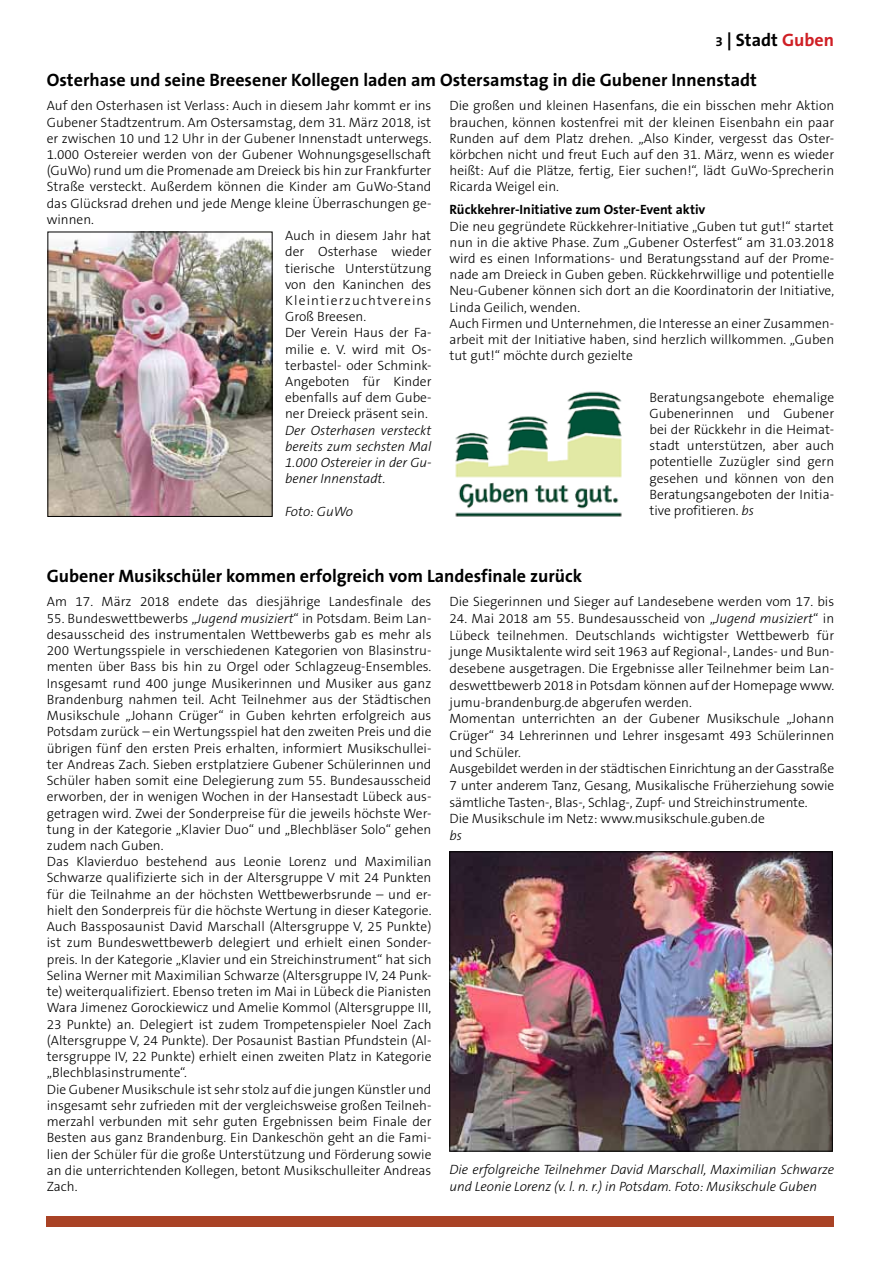
<style>
.page{position:relative;width:881px;height:1263px;background:#fff}
.page>*{position:absolute;margin:0;border:0;box-sizing:border-box;transform-origin:0 0}
.t1{font:700 18px "The Sans B7";color:#000}
.t2{font:300 13.5px/16.2px "The Sans B3";color:#000}
.t3{font:italic 300 13.5px/16.2px "The Sans B3";color:#000;text-align:justify}
.t4{font:700 13.5px "The Sans B7";color:#000}
.t5{font:300 13.5px "The Sans B3";letter-spacing:.085em;color:#000}
.s1{font-size:13.5px}
.s2{color:#cf1f25}
.s3{font-style:italic}
</style>
<div class="page">
<img style="left:50px;top:234px;width:220px;height:281px">
<div style="left:48px;top:232px;width:224px;height:285px;border:1px solid #000"></div>
<img style="left:451px;top:853px;width:379px;height:296px">
<div style="left:449px;top:851px;width:383px;height:300px;border:1px solid #000"></div>
<div style="left:47px;top:1216px;width:786px;height:11px;background:#a94225"></div>
<img style="left:455px;top:391px;width:167px;height:126px">
<h1 class="t1" style="left:715px;top:30px;width:120px"><span class="s1">3</span> | Stadt <span class="s2">Guben</span></h1>
<h1 class="t1" style="left:47px;top:70px;width:711px">Osterhase und seine Breesener Kollegen laden am Ostersamstag in die Gubener Innenstadt</h1>
<p class="t2" style="left:47px;top:98px;width:386px">Auf den Osterhasen ist Verlass: Auch in diesem Jahr kommt er ins</p>
<p class="t2" style="left:47px;top:115px;width:386px">Gubener Stadtzentrum. Am Ostersamstag, dem 31. März 2018, ist</p>
<p class="t2" style="left:47px;top:131px;width:386px">er zwischen 10 und 12 Uhr in der Gubener Innenstadt unterwegs.</p>
<p class="t2" style="left:47px;top:147px;width:386px">1.000 Ostereier werden von der Gubener Wohnungsgesellschaft</p>
<p class="t2" style="left:47px;top:163px;width:386px">(GuWo) rund um die Promenade am Dreieck bis hin zur Frankfurter</p>
<p class="t2" style="left:47px;top:179px;width:386px">Straße versteckt. Außerdem können die Kinder am GuWo-Stand</p>
<p class="t2" style="left:47px;top:196px;width:386px">das Glücksrad drehen und jede Menge kleine Überraschungen ge-</p>
<p class="t2" style="left:47px;top:212px;width:49px">winnen.</p>
<p class="t2" style="left:285px;top:228px;width:148px">Auch in diesem Jahr hat</p>
<p class="t2" style="left:285px;top:244px;width:148px">der Osterhase wieder</p>
<p class="t2" style="left:285px;top:260px;width:148px">tierische Unterstützung</p>
<p class="t2" style="left:285px;top:277px;width:148px">von den Kaninchen des</p>
<p class="t5" style="left:285px;top:293px;width:148px">Kleintierzuchtvereins</p>
<p class="t2" style="left:285px;top:309px;width:82px">Groß Breesen.</p>
<p class="t2" style="left:285px;top:325px;width:148px">Der Verein Haus der Fa-</p>
<p class="t2" style="left:285px;top:341px;width:148px">milie e. V. wird mit Os-</p>
<p class="t2" style="left:285px;top:358px;width:148px">terbastel- oder Schmink-</p>
<p class="t2" style="left:285px;top:374px;width:148px">Angeboten für Kinder</p>
<p class="t2" style="left:285px;top:390px;width:148px">ebenfalls auf dem Gube-</p>
<p class="t2" style="left:285px;top:406px;width:144px">ner Dreieck präsent sein.</p>
<p class="t3" style="left:285px;top:422px;width:148px">Der Osterhasen versteckt bereits zum sechsten Mal 1.000 Ostereier in der Gu&shy;bener Innenstadt.</p>
<p class="t3" style="left:285px;top:503px;width:69px">Foto: GuWo</p>
<p class="t2" style="left:449px;top:98px;width:386px;text-align:justify">Die großen und kleinen Hasenfans, die ein bisschen mehr Aktion brauchen, können kostenfrei mit der kleinen Eisenbahn ein paar Runden auf dem Platz drehen. „Also Kinder, vergesst das Oster&shy;körbchen nicht und freut Euch auf den 31. März, wenn es wieder heißt: Auf die Plätze, fertig, Eier suchen!“, lädt GuWo-Sprecherin Ricarda Weigel ein.</p>
<p class="t4" style="left:449px;top:203px;width:257px">Rückkehrer-Initiative zum Oster-Event aktiv</p>
<p class="t2" style="left:449px;top:219px;width:386px">Die neu gegründete Rückkehrer-Initiative „Guben tut gut!“ startet nun in die aktive Phase. Zum „Gubener Osterfest“ am 31.03.2018 wird es einen Informations- und Beratungsstand auf der Prome&shy;nade am Dreieck in Guben geben. Rückkehrwillige und potentielle Neu-Gubener können sich dort an die Koordinatorin der Initiative, Linda Geilich, wenden.<br>Auch Firmen und Unternehmen, die Interesse an einer Zusammen&shy;arbeit mit der Initiative haben, sind herzlich willkommen. „Guben tut gut!“ möchte durch gezielte</p>
<p class="t2" style="left:649px;top:389px;width:186px;text-align:justify">Beratungsangebote ehemalige Gubenerinnen und Gubener bei der Rückkehr in die Heimat&shy;stadt unterstützen, aber auch potentielle Zuzügler sind gern gesehen und können von den Beratungsangeboten der Initia&shy;tive profitieren. <span class="s3">bs</span></p>
<h1 class="t1" style="left:47px;top:566px;width:536px">Gubener Musikschüler kommen erfolgreich vom Landesfinale zurück</h1>
<p class="t2" style="left:47px;top:594px;width:386px">Am 17. März 2018 endete das diesjährige Landesfinale des</p>
<p class="t2" style="left:47px;top:610px;width:386px">55. Bundeswettbewerbs „<span class="s3">Jugend musiziert</span>“ in Potsdam. Beim Lan&shy;desausscheid des instrumentalen Wettbewerbs gab es mehr als 200 Wertungsspiele in verschiedenen Kategorien von Blasinstru&shy;menten über Bass bis hin zu Orgel oder Schlagzeug-Ensembles.<br>Insgesamt rund 400 junge Musikerinnen und Musiker aus ganz Brandenburg nahmen teil. Acht Teilnehmer aus der Städtischen Musikschule „Johann Crüger“ in Guben kehrten erfolgreich aus Potsdam zurück – ein Wertungsspiel hat den zweiten Preis und die übrigen fünf den ersten Preis erhalten, informiert Musikschullei&shy;ter Andreas Zach. Sieben erstplatziere Gubener Schülerinnen und Schüler haben somit eine Delegierung zum 55. Bundesausscheid erworben, der in wenigen Wochen in der Hansestadt Lübeck aus&shy;getragen wird. Zwei der Sonderpreise für die jeweils höchste Wer&shy;tung in der Kategorie „Klavier Duo“ und „Blechbläser Solo“ gehen zudem nach Guben.<br>Das Klavierduo bestehend aus Leonie Lorenz und Maximilian Schwarze qualifizierte sich in der Altersgruppe V mit 24 Punkten für die Teilnahme an der höchsten Wettbewerbsrunde – und er&shy;hielt den Sonderpreis für die höchste Wertung in dieser Kategorie.<br>Auch Bassposaunist David Marschall (Altersgruppe V, 25 Punkte) ist zum Bundeswettbewerb delegiert und erhielt einen Sonder&shy;preis. In der Kategorie „Klavier und ein Streichinstrument“ hat sich Selina Werner mit Maximilian Schwarze (Altersgruppe IV, 24 Punk&shy;te) weiterqualifiziert. Ebenso treten im Mai in Lübeck die Pianisten Wara Jimenez Gorockiewicz und Amelie Kommol (Altersgruppe III, 23 Punkte) an. Delegiert ist zudem Trompetenspieler Noel Zach (Altersgruppe V, 24 Punkte). Der Posaunist Bastian Pfundstein (Al&shy;tersgruppe IV, 22 Punkte) erhielt einen zweiten Platz in Kategorie „Blechblasinstrumente“.<br>Die Gubener Musikschule ist sehr stolz auf die jungen Künstler und insgesamt sehr zufrieden mit der vergleichsweise großen Teilneh&shy;merzahl verbunden mit sehr guten Ergebnissen beim Finale der Besten aus ganz Brandenburg. Ein Dankeschön geht an die Fami&shy;lien der Schüler für die große Unterstützung und Förderung sowie an die unterrichtenden Kollegen, betont Musikschulleiter Andreas Zach.</p>
<p class="t2" style="left:449px;top:594px;width:386px">Die Siegerinnen und Sieger auf Landesebene werden vom 17. bis</p>
<p class="t2" style="left:449px;top:611px;width:386px;line-height:16.6px">24. Mai 2018 am 55. Bundesausscheid von „<span class="s3">Jugend musiziert</span>“ in Lübeck teilnehmen. Deutschlands wichtigster Wettbewerb für junge Musiktalente wird seit 1963 auf Regional-, Landes- und Bun&shy;desebene ausgetragen. Die Ergebnisse aller Teilnehmer beim Lan&shy;deswettbewerb 2018 in Potsdam können auf der Homepage www. jumu-brandenburg.de abgerufen werden.<br>Momentan unterrichten an der Gubener Musikschule „Johann Crüger“ 34 Lehrerinnen und Lehrer insgesamt 493 Schülerinnen und Schüler.<br>Ausgebildet werden in der städtischen Einrichtung an der Gasstraße 7 unter anderem Tanz, Gesang, Musikalische Früherziehung sowie sämtliche Tasten-, Blas-, Schlag-, Zupf- und Streichinstrumente.<br>Die Musikschule im Netz: www.musikschule.guben.de</p>
<p class="t3" style="left:449px;top:828px;width:14px">bs</p>
<p class="t3" style="left:449px;top:1162px;width:386px;line-height:16.6px">Die erfolgreiche Teilnehmer David Marschall, Maximilian Schwarze und Leonie Lorenz (v. l. n. r.) in Potsdam. Foto: Musikschule Guben</p>
</div>
